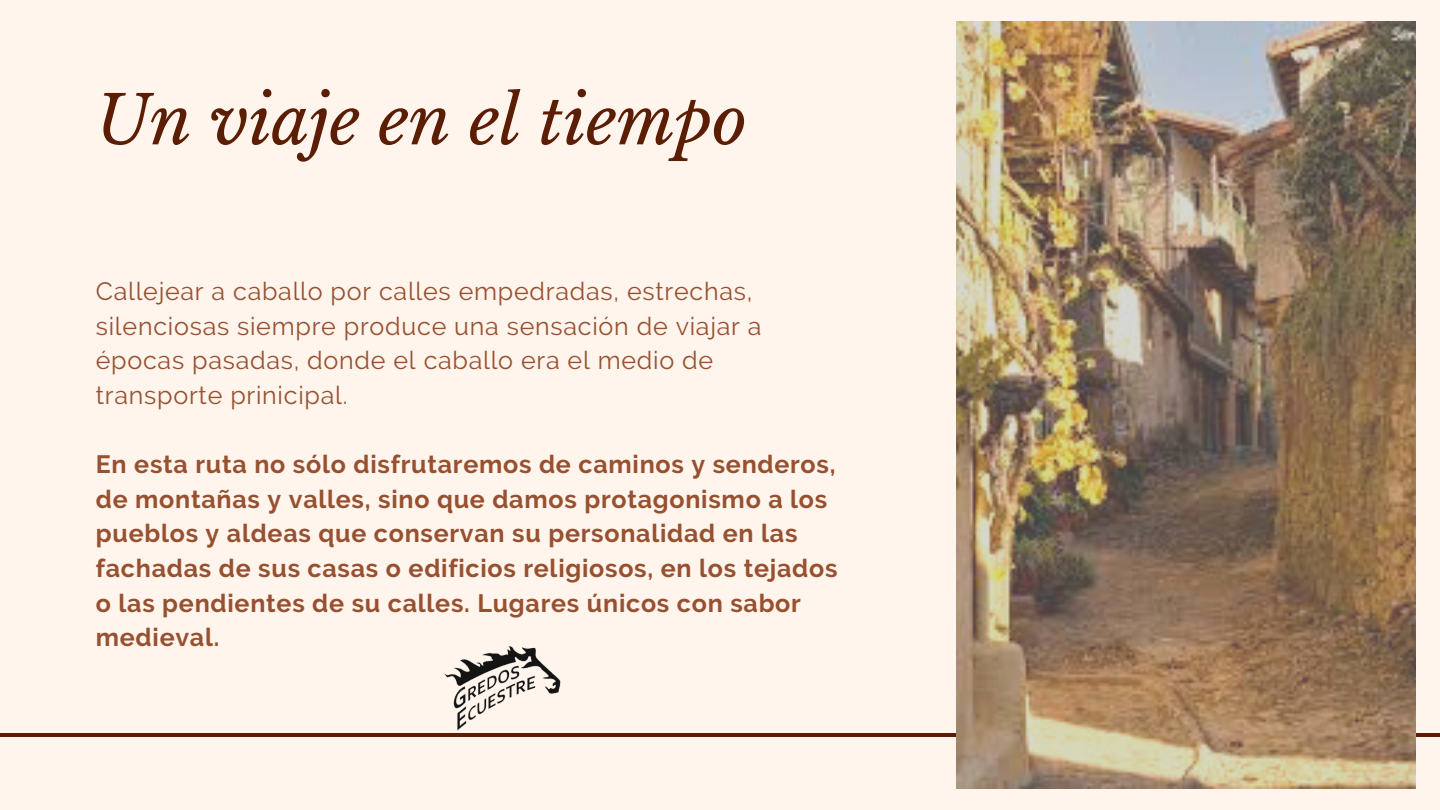
<style>
.page{position:relative;width:1440px;height:810px;background:#fff5ec}
.page>*{position:absolute;margin:0;border:0;box-sizing:border-box;transform-origin:0 0}
.t1{font:italic 66.8px "Libre Baskerville";color:#5c1d05}
.t2{font:700 25px/34.6px "Raleway";letter-spacing:.03em;color:#975030}
.t3{font:25px/34.6px "Raleway";letter-spacing:.03em;color:#975030}
</style>
<div class="page">
<hr style="left:0;top:733px;width:1440px;height:4px;background:#5c1d05">
<img style="left:957px;top:22px;width:459px;height:766px">
<img style="left:444px;top:646px;width:117px;height:85px">
<h1 class="t1" style="left:96px;top:80px;width:653px">Un viaje en el tiempo</h1>
<p class="t3" style="left:96px;top:274px;width:667px">Callejear a caballo por calles empedradas, estrechas, silenciosas siempre produce una sensación de viajar a épocas pasadas, donde el caballo era el medio de transporte prinicipal.</p>
<p class="t2" style="left:96px;top:447px;width:743px">En esta ruta no sólo disfrutaremos de caminos y senderos, de montañas y valles, sino que damos protagonismo a los pueblos y aldeas que conservan su personalidad en las fachadas de sus casas o edificios religiosos, en los tejados o las pendientes de su calles. Lugares únicos con sabor medieval.</p>
</div>
